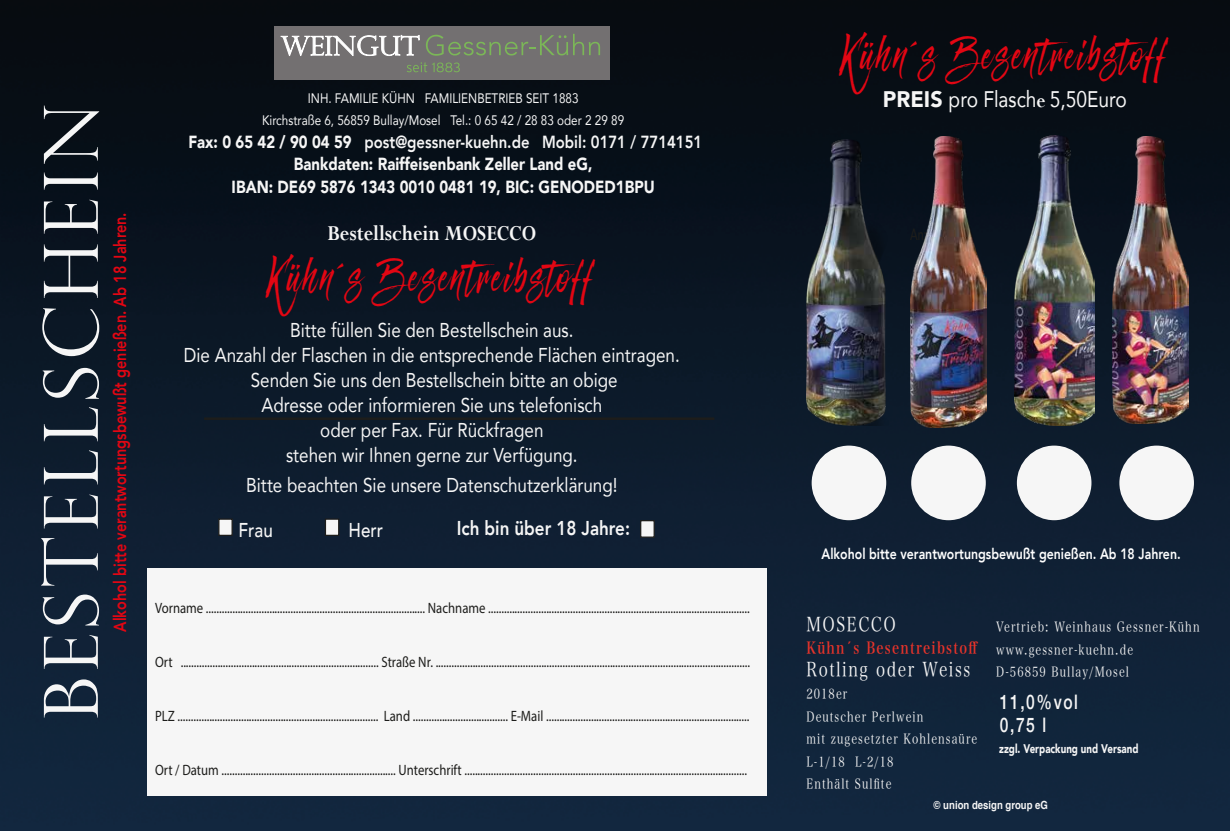
<style>
.page{position:relative;width:1230px;height:831px;background:#fff}
.page>*{position:absolute;margin:0;border:0;box-sizing:border-box;transform-origin:0 0}
.t1{font:300 75px "Perpetua Titling";letter-spacing:.075em;color:#f6f6f6}
.t2{font:38.75px "Fresh Script";letter-spacing:.1em;color:#e30613;scale:.78 1}
.t3{font:700 23.75px "Perpetua";color:#f6f6f6;scale:.85 1}
.t4{font:22.5px "Avenir";color:#f6f6f6;scale:.85 1}
.t5{font:20px/25px "Avenir";color:#f6f6f6;text-align:center;scale:.85 1}
.t6{font:20px "Hira Min Pro N W3";letter-spacing:.1em;color:#f6f6f6;scale:.78 1}
.t7{font:800 20px "Avenir";color:#f6f6f6;scale:.85 1}
.t8{font:500 20px/23.8px "Helvetica Neue";letter-spacing:.1em;color:#f6f6f6;scale:.78 1}
.t9{font:500 20px "Avenir";color:#f6f6f6;scale:.85 1}
.t10{font:900 17.5px/22.5px "Avenir";color:#f6f6f6;text-align:center;scale:.85 1}
.t11{font:800 17.5px "Avenir";color:#e30613;scale:.82 1}
.t12{font:16.25px "Hira Min Pro N W6";letter-spacing:.1em;color:#e7332a;scale:.78 1}
.t13{font:15px "Myriad Pro";color:#1d1d1b;scale:.85 1}
.t14{font:800 15px "Avenir";color:#fff;scale:.82 1}
.t15{font:13.75px/22.5px "Hira Min Pro N W3";letter-spacing:.1em;color:#f6f6f6;scale:.78 1}
.t16{font:13.75px/22.5px "Avenir";color:#f6f6f6;text-align:center;scale:.85 1}
.t17{font:900 12.5px "Avenir";color:#f6f6f6;scale:.78 1}
.t18{font:700 11.25px "Helvetica";color:#f6f6f6;scale:.85 1}
.s1{font-weight:800}
.s2{font-weight:900}
.s3{font-family:"Perpetua";font-weight:700}
</style>
<div class="page">
<img style="left:0;top:0;width:1230px;height:831px">
<div style="left:147px;top:568px;width:620px;height:227px;background:#f6f6f6"></div>
<hr style="left:204px;top:417px;width:510px;height:3px;background:#1d1d1b">
<div style="left:218px;top:518px;width:15px;height:18px;background:#f6f6f6;border:1px solid #1d1d1b"></div>
<div style="left:325px;top:518px;width:14px;height:18px;background:#f6f6f6;border:1px solid #1d1d1b"></div>
<div style="left:640px;top:520px;width:15px;height:17px;background:#f6f6f6;border:1px solid #1d1d1b"></div>
<div style="left:274px;top:26px;width:335px;height:54px;background:#737071"></div>
<svg style="left:280px;top:35px;width:140px;height:21px"></svg>
<svg style="left:426px;top:34px;width:174px;height:22px"></svg>
<svg style="left:407px;top:62px;width:53px;height:10px"></svg>
<img style="left:806px;top:139px;width:85px;height:286px">
<img style="left:911px;top:137px;width:75px;height:291px">
<img style="left:1112px;top:137px;width:77px;height:286px">
<img style="left:1014px;top:135px;width:80px;height:290px">
<div style="left:812px;top:445px;width:74px;height:75px;background:#f6f6f6;border-radius:50%"></div>
<div style="left:911px;top:445px;width:75px;height:75px;background:#f6f6f6;border-radius:50%"></div>
<div style="left:1017px;top:445px;width:74px;height:75px;background:#f6f6f6;border-radius:50%"></div>
<div style="left:1119px;top:445px;width:75px;height:75px;background:#f6f6f6;border-radius:50%"></div>
<h1 class="t1" style="left:26px;top:720px;width:618px;rotate:-90deg">Bestellschein</h1>
<p class="t11" style="left:106px;top:631px;width:513px;rotate:-90deg">Alkohol bitte verantwortungsbewußt genießen. Ab 18 Jahren.</p>
<p class="t16" style="left:262px;top:86px;width:427px">INH. FAMILIE KÜHN FAMILIENBETRIEB SEIT 1883<br>Kirchstraße 6, 56859 Bullay/Mosel Tel.: 0 65 42 / 28 83 oder 2 29 89</p>
<p class="t10" style="left:188px;top:130px;width:606px">Fax: 0 65 42 / 90 04 59 <span class="s1">post@gessner-kuehn.de Mobil: 0171 / 7714151<br></span>Bankdaten: Raiffeisenbank Zeller Land eG,<br>IBAN: DE69 5876 1343 0010 0481 19, BIC: GENODED1BPU</p>
<h3 class="t3" style="left:327px;top:219px;width:247px">Bestellschein MOSECCO</h3>
<h2 class="t2" style="left:268px;top:254px;width:415px">Kühn´s Besentreibstoff</h2>
<p class="t5" style="left:184px;top:317px;width:585px">Bitte füllen Sie den Bestellschein aus.<br>Die Anzahl der Flaschen in die entsprechende Flächen eintragen.<br>Senden Sie uns den Bestellschein bitte an obige<br>Adresse oder informieren Sie uns telefonisch<br>oder per Fax. Für Rückfragen<br>stehen wir Ihnen gerne zur Verfügung.</p>
<h3 class="t5" style="left:246px;top:472px;width:438px">Bitte beachten Sie unsere Datenschutzerklärung!</h3>
<h3 class="t9" style="left:239px;top:513px;width:42px">Frau</h3>
<h3 class="t9" style="left:349px;top:513px;width:42px">Herr</h3>
<h3 class="t7" style="left:457px;top:512px;width:205px">Ich bin über 18 Jahre:</h3>
<p class="t13" style="left:155px;top:599px;width:701px">Vorname ................................................................................... Nachname ...................................................................................................</p>
<p class="t13" style="left:155px;top:653px;width:701px">Ort ........................................................................... Straße Nr. .......................................................................................................................</p>
<p class="t13" style="left:155px;top:707px;width:701px">PLZ ............................................................................ Land .................................... E-Mail .............................................................................</p>
<p class="t13" style="left:155px;top:761px;width:698px">Ort / Datum .................................................................. Unterschrift ...........................................................................................................</p>
<h2 class="t2" style="left:841px;top:32px;width:415px">Kühn´s Besentreibstoff</h2>
<h3 class="t4" style="left:883px;top:82px;width:288px"><span class="s2">PREIS</span> pro Flasch<span class="s3">e</span> 5,50Euro</h3>
<p class="t14" style="left:822px;top:542px;width:440px">Alkohol bitte verantwortungsbewußt genießen. Ab 18 Jahren.</p>
<h3 class="t6" style="left:806px;top:607px;width:116px">MOSECCO</h3>
<p class="t12" style="left:806px;top:633px;width:221px">Kühńs Besentreibstoff</p>
<h3 class="t6" style="left:806px;top:652px;width:212px">Rotling oder Weiss</h3>
<p class="t15" style="left:806px;top:681px;width:220px">2018er<br>Deutscher Perlwein<br>mit zugesetzter Kohlensaüre<br>L-1/18 L-2/18<br>Enthält Sulfite</p>
<p class="t15" style="left:996px;top:614px;width:262px">Vertrieb: Weinhaus Gessner-Kühn www.gessner-kuehn.de<br>D-56859 Bullay/Mosel</p>
<h3 class="t8" style="left:1000px;top:688px;width:102px">11,0%vol<br>0,75 l</h3>
<p class="t17" style="left:999px;top:737px;width:180px">zzgl. Verpackung und Versand</p>
<p class="t18" style="left:934px;top:796px;width:136px">© union design group eG</p>
</div>
